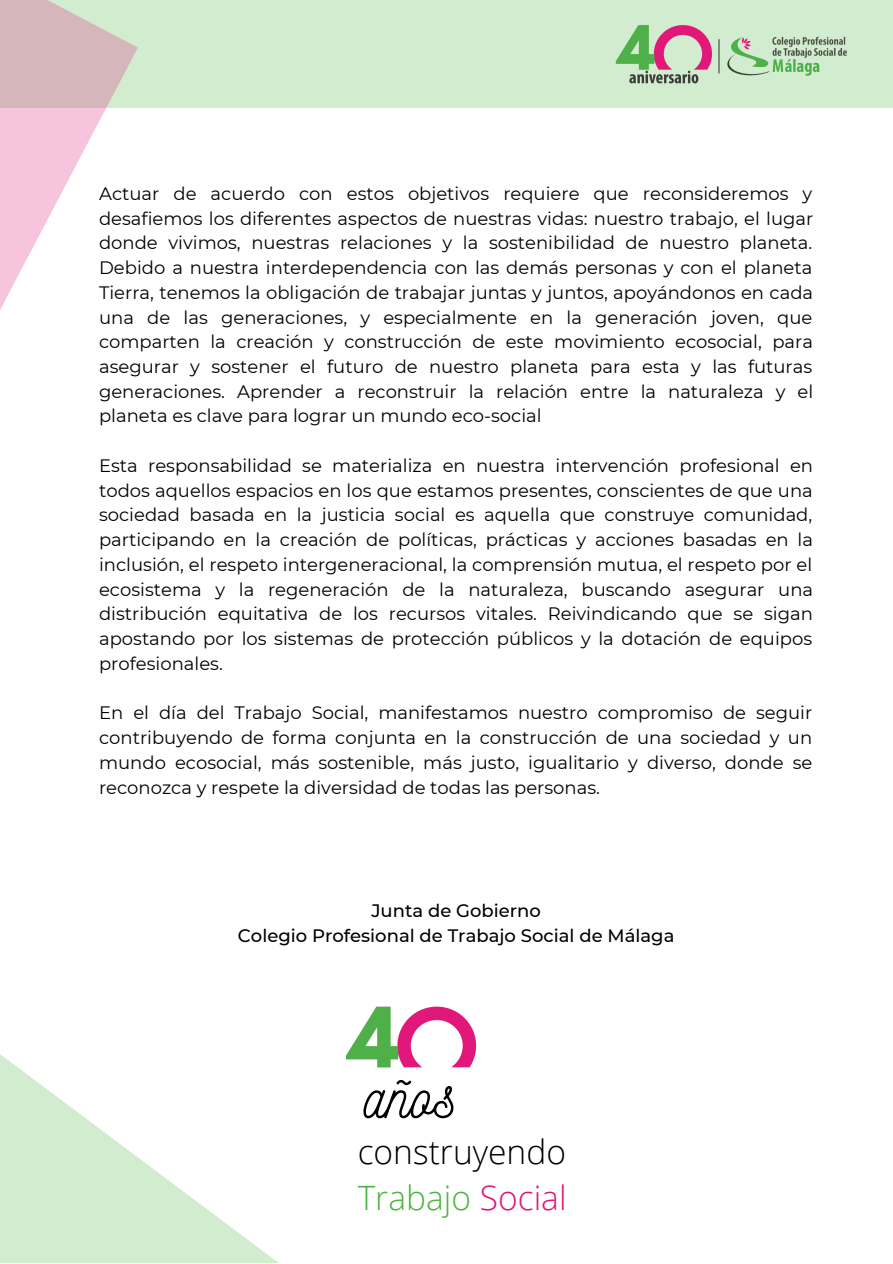
<style>
.page{position:relative;width:893px;height:1264px;background:#fff}
.page>*{position:absolute;margin:0;border:0;box-sizing:border-box;transform-origin:0 0}
.t1{font:58.95px "Nickainley";color:#000}
.t2{font:300 33.6px/46.7px "Open Sans";color:#000}
.t3{font:18px/24.8px "Montserrat";color:#000;text-align:justify}
.t4{font:500 18px/24.8px "Montserrat";color:#000;text-align:center}
.s1{color:#4ab540}
.s2{color:#e1137a}
</style>
<div class="page">
<div style="left:0;top:0;width:892px;height:107px;background:#d2eccf"></div>
<img style="left:615px;top:25px;width:232px;height:59px">
<svg style="left:0;top:1054px;width:470px;height:208px"></svg>
<svg style="left:0;top:0;width:138px;height:310px"></svg>
<img style="left:338px;top:1006px;width:139px;height:61px">
<p class="t3" style="left:99px;top:181px;width:715px">Actuar de acuerdo con estos objetivos requiere que reconsideremos y desafiemos los diferentes aspectos de nuestras vidas: nuestro trabajo, el lugar donde vivimos, nuestras relaciones y la sostenibilidad de nuestro planeta.<br>Debido a nuestra interdependencia con las demás personas y con el planeta Tierra, tenemos la obligación de trabajar juntas y juntos, apoyándonos en cada una de las generaciones, y especialmente en la generación joven, que comparten la creación y construcción de este movimiento ecosocial, para asegurar y sostener el futuro de nuestro planeta para esta y las futuras generaciones. Aprender a reconstruir la relación entre la naturaleza y el planeta es clave para lograr un mundo eco-social</p>
<p class="t3" style="left:99px;top:453px;width:715px">Esta responsabilidad se materializa en nuestra intervención profesional en todos aquellos espacios en los que estamos presentes, conscientes de que una sociedad basada en la justicia social es aquella que construye comunidad, participando en la creación de políticas, prácticas y acciones basadas en la inclusión, el respeto intergeneracional, la comprensión mutua, el respeto por el ecosistema y la regeneración de la naturaleza, buscando asegurar una distribución equitativa de los recursos vitales. Reivindicando que se sigan apostando por los sistemas de protección públicos y la dotación de equipos profesionales.</p>
<p class="t3" style="left:99px;top:700px;width:714px">En el día del Trabajo Social, manifestamos nuestro compromiso de seguir contribuyendo de forma conjunta en la construcción de una sociedad y un mundo ecosocial, más sostenible, más justo, igualitario y diverso, donde se reconozca y respete la diversidad de todas las personas.</p>
<p class="t4" style="left:238px;top:898px;width:438px">Junta de Gobierno<br>Colegio Profesional de Trabajo Social de Málaga</p>
<h1 class="t1" style="left:363px;top:1059px;width:95px">años</h1>
<h2 class="t2" style="left:357px;top:1127px;width:210px">construyendo<br><span class="s1">Trabajo</span> <span class="s2">Social</span></h2>
</div>
